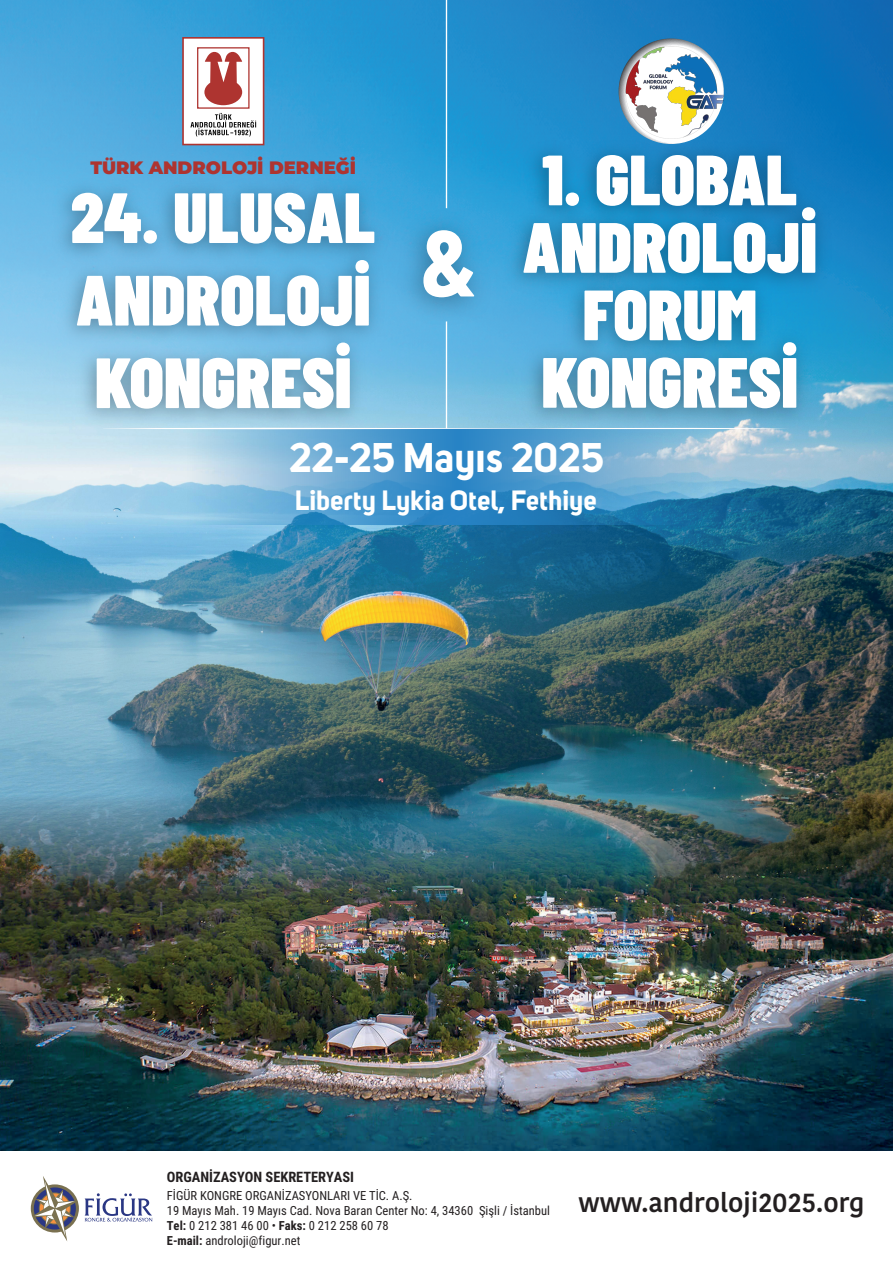
<style>
.page{position:relative;width:893px;height:1263px;background:#fff}
.page>*{position:absolute;margin:0;border:0;box-sizing:border-box;transform-origin:0 0}
.t1{font:700 93.6px "Barlow Condensed";color:#fff}
.t2{font:900 70.95px/67.5px "Barlow Condensed";color:#fff;text-align:justify}
.t3{font:700 40.95px "Uni Sans";color:#fff}
.t4{font:700 27.6px "Uni Sans";color:#fff}
.t5{font:600 26.55px "Kohinoor Devanagari";color:#231f20}
.t6{font:900 18px "Montserrat";color:#ae3430}
.t7{font:700 14.4px "Roboto Condensed";color:#231f20}
.t8{font:12.6px/15.1px "Roboto Condensed";color:#231f20}
.s1{font-weight:700}
</style>
<div class="page">
<img style="left:0;top:0;width:893px;height:1151px">
<img style="left:44px;top:161px;width:353px;height:293px">
<img style="left:385px;top:189px;width:110px;height:132px">
<img style="left:495px;top:123px;width:344px;height:331px">
<svg style="left:85px;top:1193px;width:67px;height:28px"></svg>
<svg style="left:31px;top:1184px;width:48px;height:48px"></svg>
<svg style="left:34px;top:1176px;width:42px;height:65px"></svg>
<svg style="left:185px;top:430px;width:523px;height:95px;background:#5ea3d0"></svg>
<svg style="left:182px;top:37px;width:82px;height:108px"></svg>
<svg style="left:619px;top:38px;width:105px;height:106px"></svg>
<img style="left:616px;top:47px;width:108px;height:91px">
<svg style="left:446px;top:0;width:1px;height:208px"></svg>
<svg style="left:103px;top:321px;width:687px;height:109px;background:#66aacd"></svg>
<h3 class="t6" style="left:90px;top:154px;width:267px">TÜRK ANDROLOJİ DERNEĞİ</h3>
<h2 class="t2" style="left:71px;top:174px;width:306px;line-height:82.5px">24. ULUSAL ANDROLOJİ KONGRESİ</h2>
<h1 class="t1" style="left:421px;top:205px;width:58px">&amp;</h1>
<h2 class="t2" style="left:522px;top:143px;width:296px;text-align:center">1. GLOBAL<br>ANDROLOJİ<br>FORUM<br>KONGRESİ</h2>
<h3 class="t3" style="left:289px;top:432px;width:316px">22-25 Mayıs 2025</h3>
<h3 class="t4" style="left:295px;top:483px;width:304px">Liberty Lykia Otel, Fethiye</h3>
<p class="t7" style="left:167px;top:1166px;width:189px">ORGANİZASYON SEKRETERYASI</p>
<p class="t8" style="left:167px;top:1187px;width:385px">FİGÜR KONGRE ORGANİZASYONLARI VE TİC. A.Ş.<br>19 Mayıs Mah. 19 Mayıs Cad. Nova Baran Center No: 4, 34360 Şişli / İstanbul <span class="s1">Tel:</span> 0 212 381 46 00 • <span class="s1">Faks:</span> 0 212 258 60 78<br><span class="s1">E-mail:</span> androloji@figur.net</p>
<h3 class="t5" style="left:579px;top:1187px;width:287px">www.androloji2025.org</h3>
</div>
